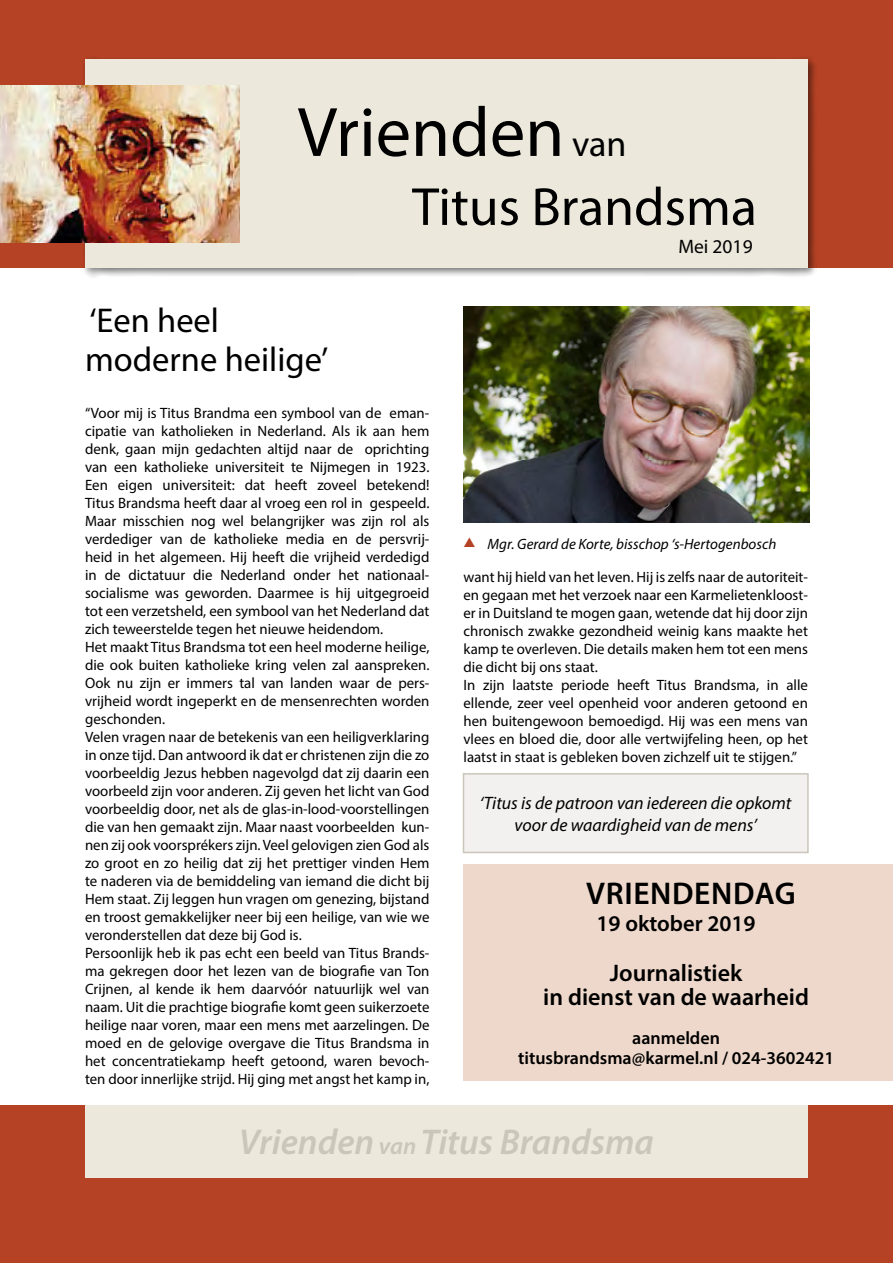
<style>
.page{position:relative;width:893px;height:1263px;background:#fff}
.page>*{position:absolute;margin:0;border:0;box-sizing:border-box;transform-origin:0 0}
.t1{font:70.5px "Myriad Pro";color:#000}
.t2{font:54px "Myriad Pro";color:#000}
.t3{font:italic 600 36px "Myriad Pro";color:#cbc6ba}
.t4{font:34.5px/39px "Myriad Pro";color:#000}
.t5{font:600 31.5px "Myriad Pro";letter-spacing:.02em;color:#000}
.t6{font:600 24px/24px "Myriad Pro";color:#000;text-align:center}
.t7{font:600 22.5px "Myriad Pro";color:#000}
.t8{font:19.5px "Myriad Pro";color:#000}
.t9{font:italic 18px/21.6px "Myriad Pro";color:#000;text-align:center}
.t10{font:600 18px/19.5px "Myriad Pro";color:#000;text-align:center}
.t11{font:15px/18px "Myriad Pro";color:#000}
.t12{font:italic 15px "Myriad Pro";color:#000}
.s1{font-size:36px}
.s2{color:#b54225}
.s3{font-size:24px}
</style>
<div class="page">
<div style="left:0;top:0;width:893px;height:268px;background:#b54225"></div>
<div style="left:82px;top:56px;width:735px;height:222px;background:#000;opacity:.5"></div>
<div style="left:85px;top:60px;width:723px;height:208px;background:#ece8dc"></div>
<img style="left:0;top:85px;width:240px;height:157px">
<div style="left:0;top:1106px;width:893px;height:157px;background:#b54225"></div>
<div style="left:85px;top:1106px;width:723px;height:72px;background:#ece8dc"></div>
<img style="left:463px;top:306px;width:346px;height:216px">
<div style="left:463px;top:774px;width:345px;height:78px;background:#f3f1ef"></div>
<div style="left:463px;top:773px;width:346px;height:80px;border:2px solid #cbc6ba"></div>
<div style="left:463px;top:864px;width:430px;height:216px;background:#eed8cb"></div>
<h1 class="t1" style="left:298px;top:89px;width:330px">Vrienden <span class="s1">van</span></h1>
<h2 class="t2" style="left:412px;top:173px;width:346px">Titus Brandsma</h2>
<h3 class="t8" style="left:678px;top:235px;width:76px">Mei 2019</h3>
<h3 class="t4" style="left:85px;top:300px;width:245px">‘Een heel moderne heilige’</h3>
<p class="t11" style="left:85px;top:403px;width:346px">“Voor mij is Titus Brandma een symbool van de eman&shy;cipatie van katholieken in Nederland. Als ik aan hem denk, gaan mijn gedachten altijd naar de oprichting van een katholieke universiteit te Nijmegen in 1923.<br>Een eigen universiteit: dat heeft zoveel betekend!<br>Titus Brandsma heeft daar al vroeg een rol in gespeeld.<br>Maar misschien nog wel belangrijker was zijn rol als verdediger van de katholieke media en de persvrij&shy;heid in het algemeen. Hij heeft die vrijheid verdedigd in de dictatuur die Nederland onder het nationaal&shy;socialisme was geworden. Daarmee is hij uitgegroeid tot een verzetsheld, een symbool van het Nederland dat zich teweerstelde tegen het nieuwe heidendom.<br>Het maakt Titus Brandsma tot een heel moderne heilige, die ook buiten katholieke kring velen zal aanspreken.<br>Ook nu zijn er immers tal van landen waar de pers&shy;vrijheid wordt ingeperkt en de mensenrechten worden geschonden.<br>Velen vragen naar de betekenis van een heiligverklaring in onze tijd. Dan antwoord ik dat er christenen zijn die zo voorbeeldig Jezus hebben nagevolgd dat zij daarin een voorbeeld zijn voor anderen. Zij geven het licht van God voorbeeldig door, net als de glas-in-lood-voorstellingen die van hen gemaakt zijn. Maar naast voorbeelden kun&shy;nen zij ook voorsprékers zijn. Veel gelovigen zien God als zo groot en zo heilig dat zij het prettiger vinden Hem te naderen via de bemiddeling van iemand die dicht bij Hem staat. Zij leggen hun vragen om genezing, bijstand en troost gemakkelijker neer bij een heilige, van wie we veronderstellen dat deze bij God is.<br>Persoonlijk heb ik pas echt een beeld van Titus Brands&shy;ma gekregen door het lezen van de biografie van Ton Crijnen, al kende ik hem daarvóór natuurlijk wel van naam. Uit die prachtige biografie komt geen suikerzoete heilige naar voren, maar een mens met aarzelingen. De moed en de gelovige overgave die Titus Brandsma in het concentratiekamp heeft getoond, waren bevoch&shy;ten door innerlijke strijd. Hij ging met angst het kamp in,</p>
<p class="t12" style="left:463px;top:534px;width:314px"><span class="s2">▲</span> Mgr. Gerard de Korte, bisschop ‘s-Hertogenbosch</p>
<p class="t11" style="left:463px;top:567px;width:346px">want hij hield van het leven. Hij is zelfs naar de autoriteit&shy;en gegaan met het verzoek naar een Karmelietenkloost&shy;er in Duitsland te mogen gaan, wetende dat hij door zijn chronisch zwakke gezondheid weinig kans maakte het kamp te overleven. Die details maken hem tot een mens die dicht bij ons staat.<br>In zijn laatste periode heeft Titus Brandsma, in alle ellende, zeer veel openheid voor anderen getoond en hen buitengewoon bemoedigd. Hij was een mens van vlees en bloed die, door alle vertwijfeling heen, op het laatst in staat is gebleken boven zichzelf uit te stijgen.”</p>
<p class="t9" style="left:480px;top:792px;width:313px">‘Titus is de patroon van iedereen die opkomt voor de waardigheid van de mens’</p>
<h3 class="t5" style="left:586px;top:874px;width:211px">Vriendendag</h3>
<h3 class="t7" style="left:597px;top:909px;width:161px">19 oktober 2019</h3>
<h3 class="t6" style="left:543px;top:960px;width:267px">Journalistiek<br>in dienst van de waarheid</h3>
<p class="t10" style="left:518px;top:1028px;width:317px">aanmelden<br>titusbrandsma@karmel.nl / 024-3602421</p>
<h3 class="t3" style="left:239px;top:1119px;width:417px">Vrienden <span class="s3">van</span> Titus Brandsma</h3>
</div>
